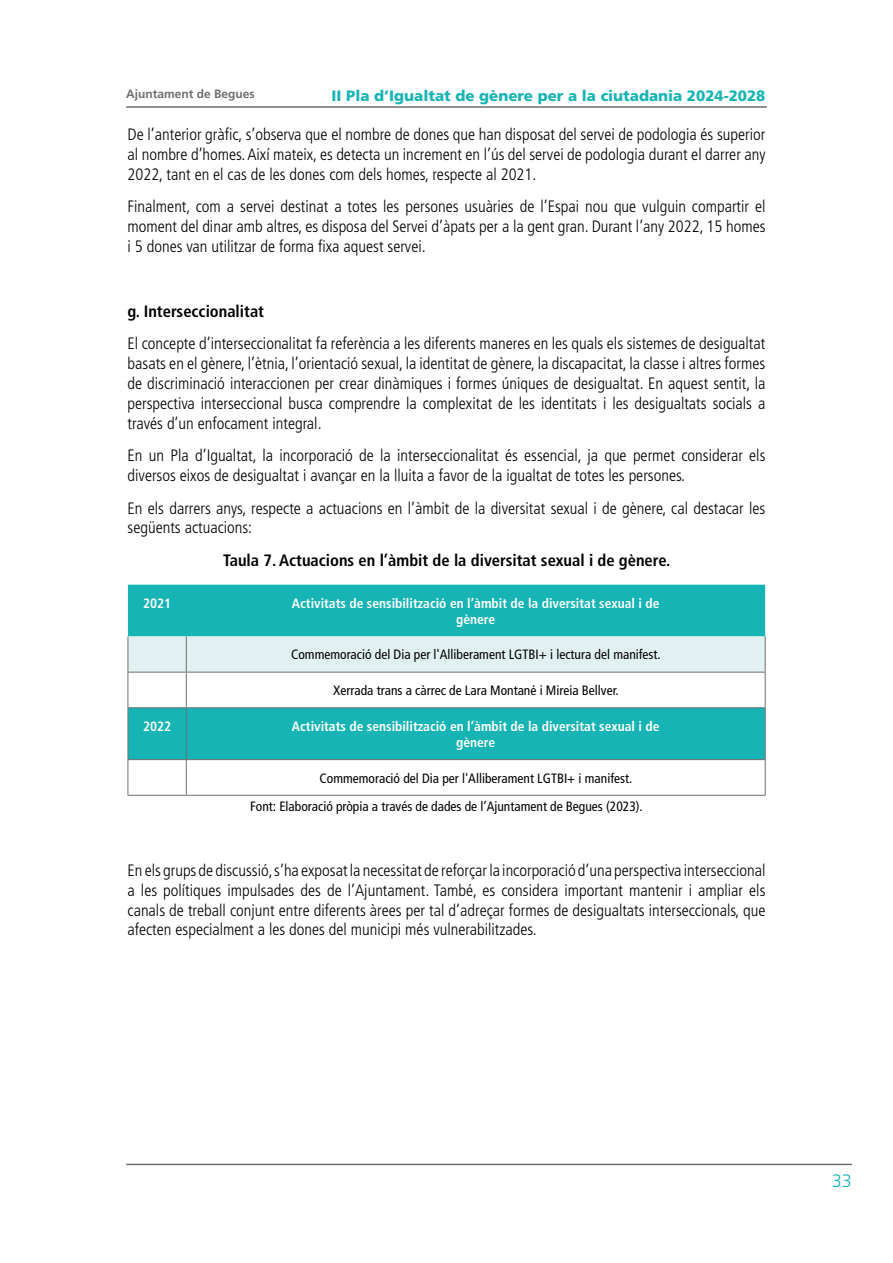
<style>
.page{position:relative;width:893px;height:1263px;background:#fff}
.page>*{position:absolute;margin:0;border:0;box-sizing:border-box;transform-origin:0 0}
.t1{font:300 18px "Frutiger";color:#16b4b5}
.t2{font:300 condensed 16.5px/19.8px "Frutiger";color:#000;text-align:justify}
.t3{font:700 condensed 16.5px "Frutiger";color:#000}
.t4{font:900 15px "Frutiger";color:#16b4b5}
.t5{font:condensed 13.5px "Frutiger";color:#000}
.t6{font:700 condensed 13.5px/16.2px "Frutiger";color:#fff;text-align:center}
.t7{font:13.5px "Frutiger LT 57 Cn";color:#000}
.t8{font:700 12px "Frutiger";color:#706f6f}
</style>
<div class="page">
<hr style="left:126px;top:106px;width:641px;height:2px;background:#706f6f">
<hr style="left:126px;top:1164px;width:726px;height:1px;background:#706f6f">
<svg style="left:128px;top:585px;width:637px;height:174px;fill:#16b4b5"></svg>
<div style="left:129px;top:636px;width:636px;height:36px;background:#e1f1f2"></div>
<hr style="left:128px;top:636px;width:1px;height:36px;background:#706f6f">
<hr style="left:186px;top:636px;width:1px;height:36px;background:#706f6f">
<hr style="left:765px;top:636px;width:1px;height:36px;background:#706f6f">
<hr style="left:128px;top:672px;width:58px;height:1px;background:#706f6f">
<hr style="left:128px;top:672px;width:1px;height:35px;background:#706f6f">
<hr style="left:186px;top:672px;width:580px;height:1px;background:#706f6f">
<hr style="left:186px;top:672px;width:1px;height:35px;background:#706f6f">
<hr style="left:765px;top:672px;width:1px;height:35px;background:#706f6f">
<hr style="left:128px;top:707px;width:58px;height:1px;background:#706f6f">
<hr style="left:128px;top:708px;width:1px;height:51px;background:#706f6f">
<hr style="left:186px;top:707px;width:580px;height:1px;background:#706f6f">
<hr style="left:186px;top:708px;width:1px;height:51px;background:#706f6f">
<hr style="left:765px;top:708px;width:1px;height:51px;background:#706f6f">
<hr style="left:128px;top:759px;width:58px;height:1px;background:#706f6f">
<hr style="left:128px;top:760px;width:1px;height:35px;background:#706f6f">
<hr style="left:186px;top:759px;width:580px;height:1px;background:#706f6f">
<hr style="left:186px;top:760px;width:1px;height:35px;background:#706f6f">
<hr style="left:765px;top:760px;width:1px;height:35px;background:#706f6f">
<hr style="left:128px;top:795px;width:58px;height:1px;background:#706f6f">
<hr style="left:186px;top:795px;width:580px;height:1px;background:#706f6f">
<p class="t8" style="left:126px;top:87px;width:130px">Ajuntament de Begues</p>
<p class="t2" style="left:128px;top:125px;width:639px">De l’anterior gràfic, s’observa que el nombre de dones que han disposat del servei de podologia és superior al nombre d’homes. Així mateix, es detecta un increment en l’ús del servei de podologia durant el darrer any 2022, tant en el cas de les dones com dels homes, respecte al 2021.</p>
<p class="t2" style="left:128px;top:197px;width:639px">Finalment, com a servei destinat a totes les persones usuàries de l’Espai nou que vulguin compartir el moment del dinar amb altres, es disposa del Servei d’àpats per a la gent gran. Durant l’any 2022, 15 homes i 5 dones van utilitzar de forma fixa aquest servei.</p>
<p class="t4" style="left:332px;top:87px;width:435px">II Pla d’Igualtat de gènere per a la ciutadania 2024-2028</p>
<p class="t3" style="left:128px;top:301px;width:138px">g. Interseccionalitat</p>
<p class="t2" style="left:128px;top:334px;width:639px">El concepte d’interseccionalitat fa referència a les diferents maneres en les quals els sistemes de desigualtat basats en el gènere, l’ètnia, l’orientació sexual, la identitat de gènere, la discapacitat, la classe i altres formes de discriminació interaccionen per crear dinàmiques i formes úniques de desigualtat. En aquest sentit, la perspectiva interseccional busca comprendre la complexitat de les identitats i les desigualtats socials a través d’un enfocament integral.</p>
<p class="t2" style="left:128px;top:446px;width:639px">En un Pla d’Igualtat, la incorporació de la interseccionalitat és essencial, ja que permet considerar els diversos eixos de desigualtat i avançar en la lluita a favor de la igualtat de totes les persones.</p>
<p class="t2" style="left:128px;top:498px;width:639px">En els darrers anys, respecte a actuacions en l’àmbit de la diversitat sexual i de gènere, cal destacar les següents actuacions:</p>
<p class="t3" style="left:223px;top:550px;width:449px">Taula 7. Actuacions en l’àmbit de la diversitat sexual i de gènere.</p>
<p class="t6" style="left:143px;top:595px;width:30px">2021</p>
<p class="t6" style="left:292px;top:595px;width:369px">Activitats de sensibilització en l’àmbit de la diversitat sexual i de gènere</p>
<p class="t5" style="left:291px;top:647px;width:371px">Commemoració del Dia per l'Alliberament LGTBI+ i lectura del manifest.</p>
<p class="t5" style="left:333px;top:682px;width:287px">Xerrada trans a càrrec de Lara Montané i Mireia Bellver.</p>
<p class="t6" style="left:143px;top:718px;width:30px">2022</p>
<p class="t6" style="left:292px;top:718px;width:369px">Activitats de sensibilització en l’àmbit de la diversitat sexual i de gènere</p>
<p class="t5" style="left:320px;top:770px;width:314px">Commemoració del Dia per l'Alliberament LGTBI+ i manifest.</p>
<p class="t7" style="left:250px;top:798px;width:394px">Font: Elaboració pròpia a través de dades de l’Ajuntament de Begues (2023).</p>
<p class="t2" style="left:128px;top:860px;width:639px">En els grups de discussió, s’ha exposat la necessitat de reforçar la incorporació d’una perspectiva interseccional a les polítiques impulsades des de l’Ajuntament. També, es considera important mantenir i ampliar els canals de treball conjunt entre diferents àrees per tal d’adreçar formes de desigualtats interseccionals, que afecten especialment a les dones del municipi més vulnerabilitzades.</p>
<p class="t1" style="left:832px;top:1171px;width:22px">33</p>
</div>
